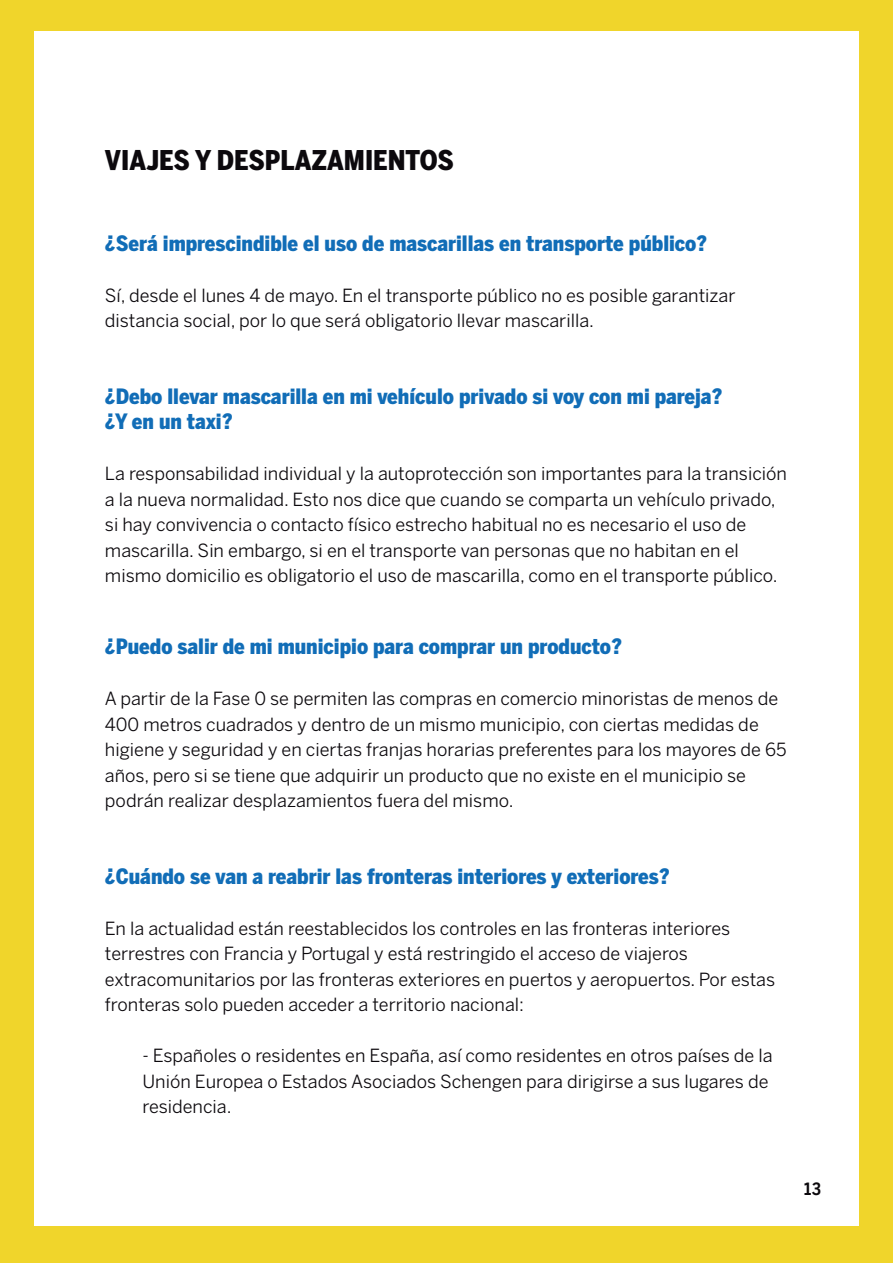
<style>
.page{position:relative;width:893px;height:1263px;background:#f0d52b}
.page>*{position:absolute;margin:0;border:0;box-sizing:border-box;transform-origin:0 0}
.t1{font:900 27px "Benton Sans Cond";color:#0c090d}
.t2{font:900 21px/25.5px "Benton Sans Cond";color:#116db7}
.t3{font:21px "Benton Sans Cond Medium SC";color:#0c090d}
.t4{font:18px/25.5px "Benton Sans";color:#0c090d}
</style>
<div class="page">
<div style="left:34px;top:31px;width:825px;height:1195px;background:#fff"></div>
<h1 class="t1" style="left:105px;top:144px;width:351px">VIAJES Y DESPLAZAMIENTOS</h1>
<p class="t2" style="left:105px;top:230px;width:604px">¿Será imprescindible el uso de mascarillas en transporte público?</p>
<p class="t4" style="left:105px;top:282px;width:632px">Sí, desde el lunes 4 de mayo. En el transporte público no es posible garantizar distancia social, por lo que será obligatorio llevar mascarilla.</p>
<p class="t2" style="left:105px;top:383px;width:619px">¿Debo llevar mascarilla en mi vehículo privado si voy con mi pareja? ¿Y en un taxi?</p>
<p class="t4" style="left:105px;top:461px;width:684px">La responsabilidad individual y la autoprotección son importantes para la transición a la nueva normalidad. Esto nos dice que cuando se comparta un vehículo privado, si hay convivencia o contacto físico estrecho habitual no es necesario el uso de mascarilla. Sin embargo, si en el transporte van personas que no habitan en el mismo domicilio es obligatorio el uso de mascarilla, como en el transporte público.</p>
<p class="t2" style="left:105px;top:634px;width:518px">¿Puedo salir de mi municipio para comprar un producto?</p>
<p class="t4" style="left:105px;top:686px;width:683px">A partir de la Fase 0 se permiten las compras en comercio minoristas de menos de 400 metros cuadrados y dentro de un mismo municipio, con ciertas medidas de higiene y seguridad y en ciertas franjas horarias preferentes para los mayores de 65 años, pero si se tiene que adquirir un producto que no existe en el municipio se podrán realizar desplazamientos fuera del mismo.</p>
<p class="t2" style="left:105px;top:863px;width:566px">¿Cuándo se van a reabrir las fronteras interiores y exteriores?</p>
<p class="t4" style="left:105px;top:915px;width:672px">En la actualidad están reestablecidos los controles en las fronteras interiores terrestres con Francia y Portugal y está restringido el acceso de viajeros extracomunitarios por las fronteras exteriores en puertos y aeropuertos. Por estas fronteras solo pueden acceder a territorio nacional:</p>
<p class="t4" style="left:142px;top:1043px;width:632px">- Españoles o residentes en España, así como residentes en otros países de la<br>Unión Europea o Estados Asociados Schengen para dirigirse a sus lugares de residencia.</p>
<p class="t3" style="left:804px;top:1175px;width:19px">13</p>
</div>
